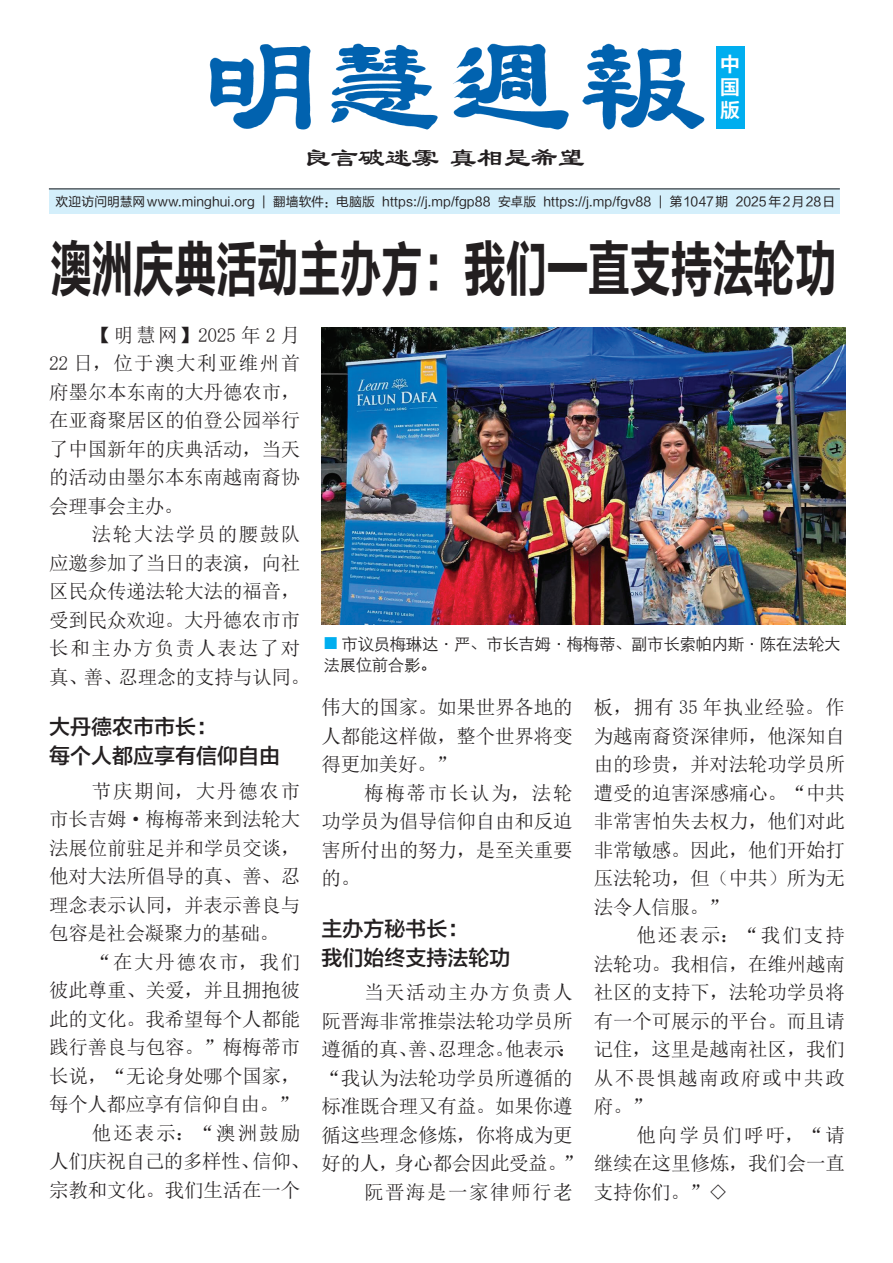
<style>
.page{position:relative;width:893px;height:1263px;background:#fff}
.page>*{position:absolute;margin:0;border:0;box-sizing:border-box;transform-origin:0 0}
.t1{font:61.5px "FZLTCHK GBK1 0";letter-spacing:-.025em;color:#231f20;scale:.69 1}
.t2{font:27px "CT Li Shu SJ";color:#231f20}
.t3{font:21px/28.5px "FZLTZHK GBK1 0";color:#231f20}
.t4{font:19.8px/23.1px "FZLTZCHK GBK1 0";color:#fff;text-align:justify}
.t5{font:19.5px/28.5px "N Sim Sun";letter-spacing:-.01em;color:#231f20;text-align:justify}
.t6{font:19.5px "N Sim Sun";letter-spacing:.075em;color:#231f20}
.t7{font:19.5px "N Sim Sun";letter-spacing:.09em;color:#231f20}
.t8{font:19.5px "N Sim Sun";letter-spacing:.105em;color:#231f20}
.t9{font:16.5px/21px "ST Xihei";letter-spacing:-.025em;color:#231f20}
.t10{font:12.75px "FZLTHK GBK1 0";letter-spacing:.01em;color:#231f20}
</style>
<div class="page">
<div style="left:49px;top:188px;width:791px;height:26px;background:#d4effb"></div>
<img style="left:209px;top:43px;width:496px;height:87px">
<hr style="left:49px;top:188px;width:791px;height:1px;background:#231f20">
<div style="left:716px;top:46px;width:28px;height:83px;background:#00aeef"></div>
<img style="left:322px;top:328px;width:524px;height:296px">
<p class="t4" style="left:720px;top:54px;width:21px">中国版</p>
<h2 class="t2" style="left:304px;top:144px;width:282px">良言破迷雾 真相是希望</h2>
<p class="t10" style="left:55px;top:194px;width:781px">欢迎访问明慧网www.minghui.org | 翻墙软件：电脑版 https://j.mp/fgp88 安卓版 https://j.mp/fgv88 | 第1047 期 2025 年2月28日</p>
<h1 class="t1" style="left:50px;top:235px;width:1142px">澳洲庆典活动主办方：我们一直支持法轮功</h1>
<p class="t5" style="left:49px;top:320px;width:253px;text-indent:43px">【明慧网】2025 年 2 月22 日，位于澳大利亚维州首府墨尔本东南的大丹德农市，在亚裔聚居区的伯登公园举行了中国新年的庆典活动，当天的活动由墨尔本东南越南裔协会理事会主办。</p>
<p class="t5" style="left:49px;top:520px;width:262px;text-align:left;text-indent:43px">法轮大法学员的腰鼓队应邀参加了当日的表演，向社区民众传递法轮大法的福音，受到民众欢迎。大丹德农市市长和主办方负责人表达了对真、善、忍理念的支持与认同。</p>
<p class="t3" style="left:49px;top:713px;width:233px">大丹德农市市长：<br>每个人都应享有信仰自由</p>
<p class="t5" style="left:49px;top:776px;width:253px;text-indent:43px">节庆期间，大丹德农市市长吉姆·梅梅蒂来到法轮大法展位前驻足并和学员交谈，他对大法所倡导的真、善、忍理念表示认同，并表示善良与包容是社会凝聚力的基础。</p>
<p class="t7" style="left:92px;top:952px;width:210px">“在大丹德农市，我们</p>
<p class="t5" style="left:49px;top:976px;width:252px">彼此尊重、关爱，并且拥抱彼</p>
<p class="t5" style="left:49px;top:1004px;width:252px">此的文化。我希望每个人都能</p>
<p class="t5" style="left:49px;top:1033px;width:252px">践行善良与包容。”梅梅蒂市</p>
<p class="t5" style="left:49px;top:1061px;width:253px">长说，“无论身处哪个国家，</p>
<p class="t5" style="left:49px;top:1090px;width:250px">每个人都应享有信仰自由。”</p>
<p class="t8" style="left:92px;top:1123px;width:210px">他还表示：“澳洲鼓励</p>
<p class="t5" style="left:49px;top:1147px;width:262px">人们庆祝自己的多样性、信仰、</p>
<p class="t5" style="left:49px;top:1175px;width:252px">宗教和文化。我们生活在一个</p>
<p class="t9" style="left:324px;top:632px;width:519px;text-indent:18px">市议员梅琳达·严、市长吉姆·梅梅蒂、副市长索帕内斯·陈在法轮大法展位前合影。</p>
<p class="t5" style="left:322px;top:693px;width:252px">伟大的国家。如果世界各地的人都能这样做，整个世界将变得更加美好。”</p>
<p class="t5" style="left:322px;top:779px;width:253px;text-indent:43px">梅梅蒂市长认为，法轮功学员为倡导信仰自由和反迫害所付出的努力，是至关重要的。</p>
<p class="t3" style="left:322px;top:915px;width:190px">主办方秘书长：<br>我们始终支持法轮功</p>
<p class="t6" style="left:364px;top:982px;width:210px">当天活动主办方负责人</p>
<p class="t5" style="left:322px;top:1006px;width:252px">阮晋海非常推崇法轮功学员所</p>
<p class="t5" style="left:322px;top:1035px;width:257px">遵循的真、善、忍理念。他表示：</p>
<p class="t5" style="left:322px;top:1063px;width:252px">“我认为法轮功学员所遵循的</p>
<p class="t5" style="left:322px;top:1092px;width:252px">标准既合理又有益。如果你遵</p>
<p class="t5" style="left:322px;top:1120px;width:252px">循这些理念修炼，你将成为更</p>
<p class="t5" style="left:322px;top:1149px;width:262px">好的人，身心都会因此受益。”</p>
<p class="t6" style="left:364px;top:1182px;width:210px">阮晋海是一家律师行老</p>
<p class="t5" style="left:594px;top:693px;width:253px">板，拥有 35 年执业经验。作为越南裔资深律师，他深知自由的珍贵，并对法轮功学员所遭受的迫害深感痛心。“中共非常害怕失去权力，他们对此非常敏感。因此，他们开始打压法轮功，但（中共）所为无法令人信服。”</p>
<p class="t5" style="left:594px;top:921px;width:253px;text-indent:43px">他还表示：“我们支持法轮功。我相信，在维州越南社区的支持下，法轮功学员将有一个可展示的平台。而且请记住，这里是越南社区，我们从不畏惧越南政府或中共政府。”</p>
<p class="t5" style="left:594px;top:1121px;width:253px;text-indent:43px">他向学员们呼吁，“请继续在这里修炼，我们会一直支持你们。”◇</p>
</div>
